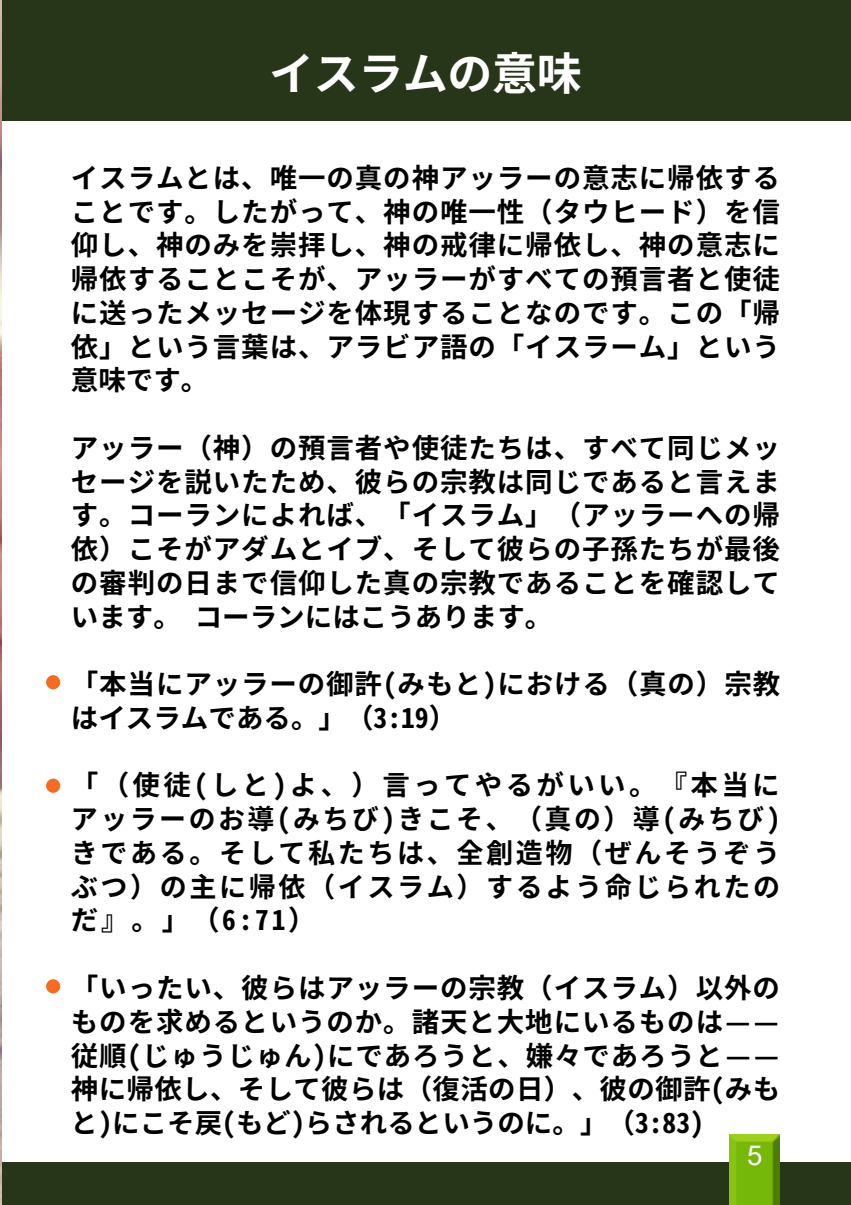
<style>
.page{position:relative;width:851px;height:1205px;background:#fff}
.page>*{position:absolute;margin:0;border:0;box-sizing:border-box;transform-origin:0 0}
.t1{font:45px "Gen Shin Gothic Monospace Bold";letter-spacing:-.01em;color:#fff}
.t2{font:27.5px/33.8px "Gen Shin Gothic Monospace Bold";letter-spacing:.03em;color:#000;text-align:justify}
.t3{font:27.5px "Arial";color:#fff}
</style>
<div class="page">
<div style="left:0;top:1162px;width:850px;height:43px;background:#273518"></div>
<div style="left:724px;top:1131px;width:58px;height:74px;background:#000;opacity:.75"></div>
<div style="left:0;top:0;width:850px;height:120px;background:#273518"></div>
<img style="left:0;top:0;width:1px;height:1205px">
<div style="left:46px;top:675px;width:14px;height:14px;background:#f36c21;border-radius:50%"></div>
<div style="left:46px;top:778px;width:14px;height:15px;background:#f36c21;border-radius:50%"></div>
<div style="left:46px;top:979px;width:14px;height:14px;background:#f36c21;border-radius:50%"></div>
<h1 class="t1" style="left:269px;top:39px;width:314px">イスラムの意味</h1>
<p class="t2" style="left:71px;top:160px;width:710px">イスラムとは、唯一の真の神アッラーの意志に帰依することです。したがって、神の唯一性（タウヒード）を信仰し、神のみを崇拝し、神の戒律に帰依し、神の意志に帰依することこそが、アッラーがすべての預言者と使徒に送ったメッセージを体現することなのです。この「帰依」という言葉は、アラビア語の「イスラーム」という意味です。</p>
<p class="t2" style="left:71px;top:430px;width:710px">アッラー（神）の預言者や使徒たちは、すべて同じメッセージを説いたため、彼らの宗教は同じであると言えます。コーランによれば、「イスラム」（アッラーへの帰依）こそがアダムとイブ、そして彼らの子孫たちが最後の審判の日まで信仰した真の宗教であることを確認しています。 コーランにはこうあります。</p>
<p class="t2" style="left:71px;top:666px;width:710px">「本当にアッラーの御許(みもと)における（真の）宗教はイスラムである。」（3:19）</p>
<p class="t2" style="left:71px;top:768px;width:710px">「（使徒(しと)よ、）言ってやるがいい。『本当にアッラーのお導(みちび)きこそ、（真の）導(みちび)きである。そして私たちは、全創造物（ぜんそうぞうぶつ）の主に帰依（イスラム）するよう命じられたのだ』。」（6:71）</p>
<p class="t2" style="left:71px;top:970px;width:710px">「いったい、彼らはアッラーの宗教（イスラム）以外のものを求めるというのか。諸天と大地にいるものは——従順(じゅうじゅん)にであろうと、嫌々であろうと——神に帰依し、そして彼らは（復活の日）、彼の御許(みもと)にこそ戻(もど)らされるというのに。」（3:83)</p>
<p class="t3" style="left:747px;top:1136px;width:17px">5</p>
</div>
